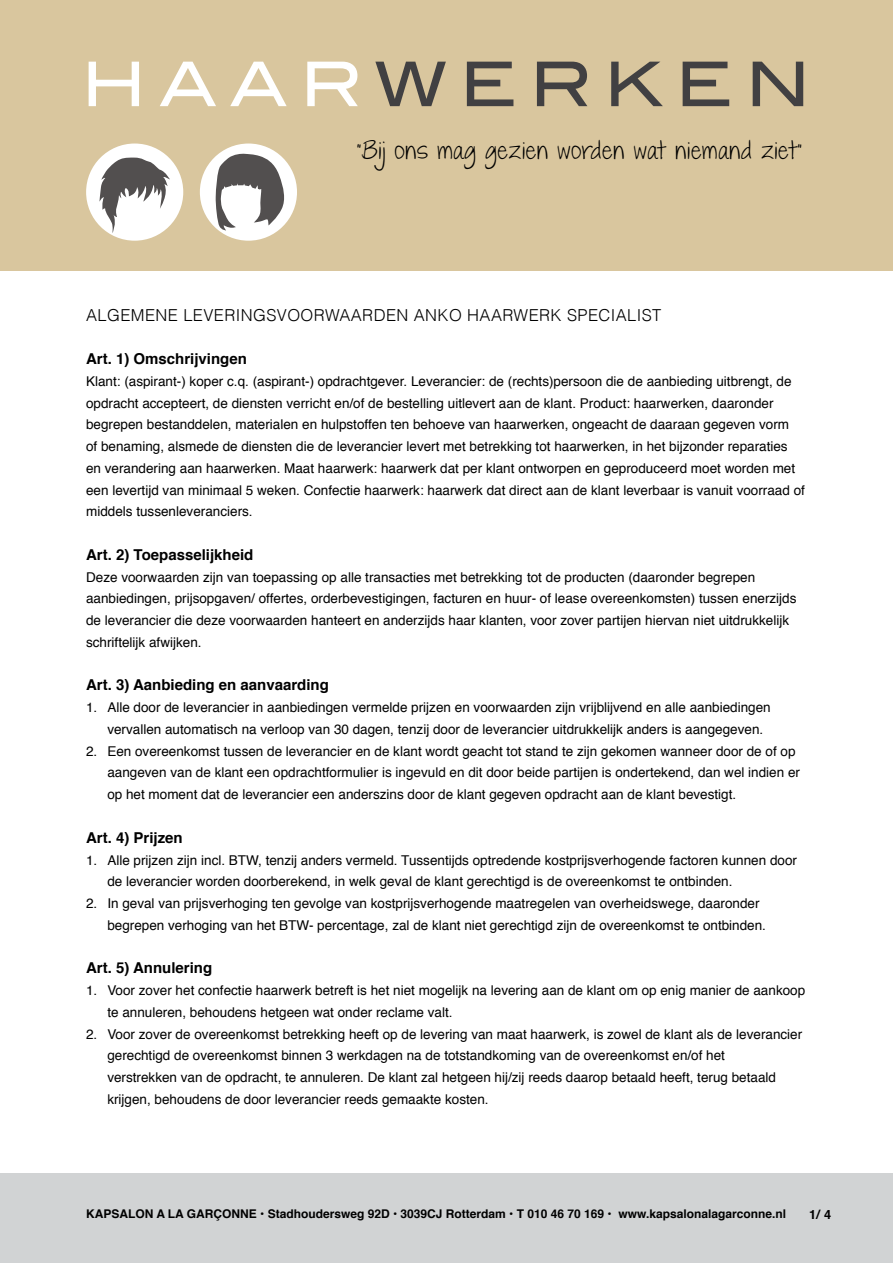
<style>
.page{position:relative;width:893px;height:1263px;background:#fff}
.page>*{position:absolute;margin:0;border:0;box-sizing:border-box;transform-origin:0 0}
.t1{font:61.5px "Blair Md ITCTT Medium";letter-spacing:.2em;color:#414042}
.t2{font:21px "Janda Everyday Casual";letter-spacing:.025em;color:#000}
.t3{font:300 16.5px "Helvetica";letter-spacing:.025em;color:#000}
.t4{font:700 15px "Helvetica";color:#000}
.t5{font:13.5px/21.8px "Helvetica";color:#000}
.t6{font:700 12.75px "Helvetica";color:#000}
.t7{font:700 12px "Helvetica";color:#000}
.s1{color:#fff}
</style>
<div class="page">
<div style="left:0;top:0;width:893px;height:270px;background:#d9c69e"></div>
<div style="left:0;top:1174px;width:893px;height:89px;background:#d1d3d4"></div>
<div style="left:86px;top:144px;width:97px;height:97px;background:#fff;border-radius:50%"></div>
<div style="left:200px;top:144px;width:97px;height:97px;background:#fff;border-radius:50%"></div>
<svg style="left:99px;top:158px;width:71px;height:75px"></svg>
<svg style="left:215px;top:153px;width:71px;height:77px"></svg>
<h1 class="t1" style="left:81px;top:34px;width:731px"><span class="s1">HAAR</span>WERKEN</h1>
<h2 class="t2" style="left:357px;top:139px;width:446px">“Bij ons mag gezien worden wat niemand ziet”</h2>
<p class="t3" style="left:86px;top:304px;width:577px">ALGEMENE LEVERINGSVOORWAARDEN AN KO HAARWERK SPECIALIST</p>
<p class="t4" style="left:86px;top:347px;width:162px">Art. 1) Omschrijvingen</p>
<p class="t5" style="left:86px;top:371px;width:720px">Klant: (aspirant-) koper c.q. (aspirant-) opdrachtgever. Leverancier: de (rechts)persoon die de aanbieding uitbrengt, de opdracht accepteert, de diensten verricht en/of de bestelling uitlevert aan de klant. Product: haarwerken, daaronder begrepen bestanddelen, materialen en hulpstoffen ten behoeve van haarwerken, ongeacht de daaraan gegeven vorm<br>of benaming, alsmede de diensten die de leverancier levert met betrekking tot haarwerken, in het bijzonder reparaties en verandering aan haarwerken. Maat haarwerk: haarwerk dat per klant ontworpen en geproduceerd moet worden met een levertijd van minimaal 5 weken. Confectie haarwerk: haarwerk dat direct aan de klant leverbaar is vanuit voorraad of middels tussenleveranciers.</p>
<p class="t4" style="left:86px;top:543px;width:169px">Art. 2) Toepasselijkheid</p>
<p class="t5" style="left:86px;top:566px;width:712px">Deze voorwaarden zijn van toepassing op alle transacties met betrekking tot de producten (daaronder begrepen aanbiedingen, prijsopgaven/ offertes, orderbevestigingen, facturen en huur- of lease overeenkomsten) tussen enerzijds de leverancier die deze voorwaarden hanteert en anderzijds haar klanten, voor zover partijen hiervan niet uitdrukkelijk schriftelijk afwijken.</p>
<p class="t4" style="left:86px;top:673px;width:244px">Art. 3) Aanbieding en aanvaarding</p>
<p class="t5" style="left:107px;top:697px;width:665px;text-indent:-21px">1. Alle door de leverancier in aanbiedingen vermelde prijzen en voorwaarden zijn vrijblijvend en alle aanbiedingen vervallen automatisch na verloop van 30 dagen, tenzij door de leverancier uitdrukkelijk anders is aangegeven.</p>
<p class="t5" style="left:107px;top:740px;width:694px;text-indent:-21px">2. Een overeenkomst tussen de leverancier en de klant wordt geacht tot stand te zijn gekomen wanneer door de of op aangeven van de klant een opdrachtformulier is ingevuld en dit door beide partijen is ondertekend, dan wel indien er op het moment dat de leverancier een anderszins door de klant gegeven opdracht aan de klant bevestigt.</p>
<p class="t4" style="left:86px;top:825px;width:98px">Art. 4) Prijzen</p>
<p class="t5" style="left:107px;top:849px;width:691px;text-indent:-21px">1. Alle prijzen zijn incl. BTW, tenzij anders vermeld. Tussentijds optredende kostprijsverhogende factoren kunnen door de leverancier worden doorberekend, in welk geval de klant gerechtigd is de overeenkomst te ontbinden.</p>
<p class="t5" style="left:107px;top:893px;width:660px;text-indent:-21px">2. In geval van prijsverhoging ten gevolge van kostprijsverhogende maatregelen van overheidswege, daaronder begrepen verhoging van het BTW- percentage, zal de klant niet gerechtigd zijn de overeenkomst te ontbinden.</p>
<p class="t4" style="left:86px;top:956px;width:128px">Art. 5) Annulering</p>
<p class="t5" style="left:107px;top:980px;width:699px;text-indent:-21px">1. Voor zover het confectie haarwerk betreft is het niet mogelijk na levering aan de klant om op enig manier de aankoop te annuleren, behoudens hetgeen wat onder reclame valt.</p>
<p class="t5" style="left:107px;top:1023px;width:696px;text-indent:-21px">2. Voor zover de overeenkomst betrekking heeft op de levering van maat haarwerk, is zowel de klant als de leverancier gerechtigd de overeenkomst binnen 3 werkdagen na de totstandkoming van de overeenkomst en/of het<br>verstrekken van de opdracht, te annuleren. De klant zal hetgeen hij/zij reeds daarop betaald heeft, terug betaald krijgen, behoudens de door leverancier reeds gemaakte kosten.</p>
<p class="t7" style="left:86px;top:1204px;width:701px">Kapsalon A La Garçonne • Stadhoudersweg 92D • 3039CJ Rotterdam • T 010 46 70 169 • www.kapsalonalagarconne.nl</p>
<p class="t6" style="left:809px;top:1204px;width:24px">1/ 4</p>
</div>
